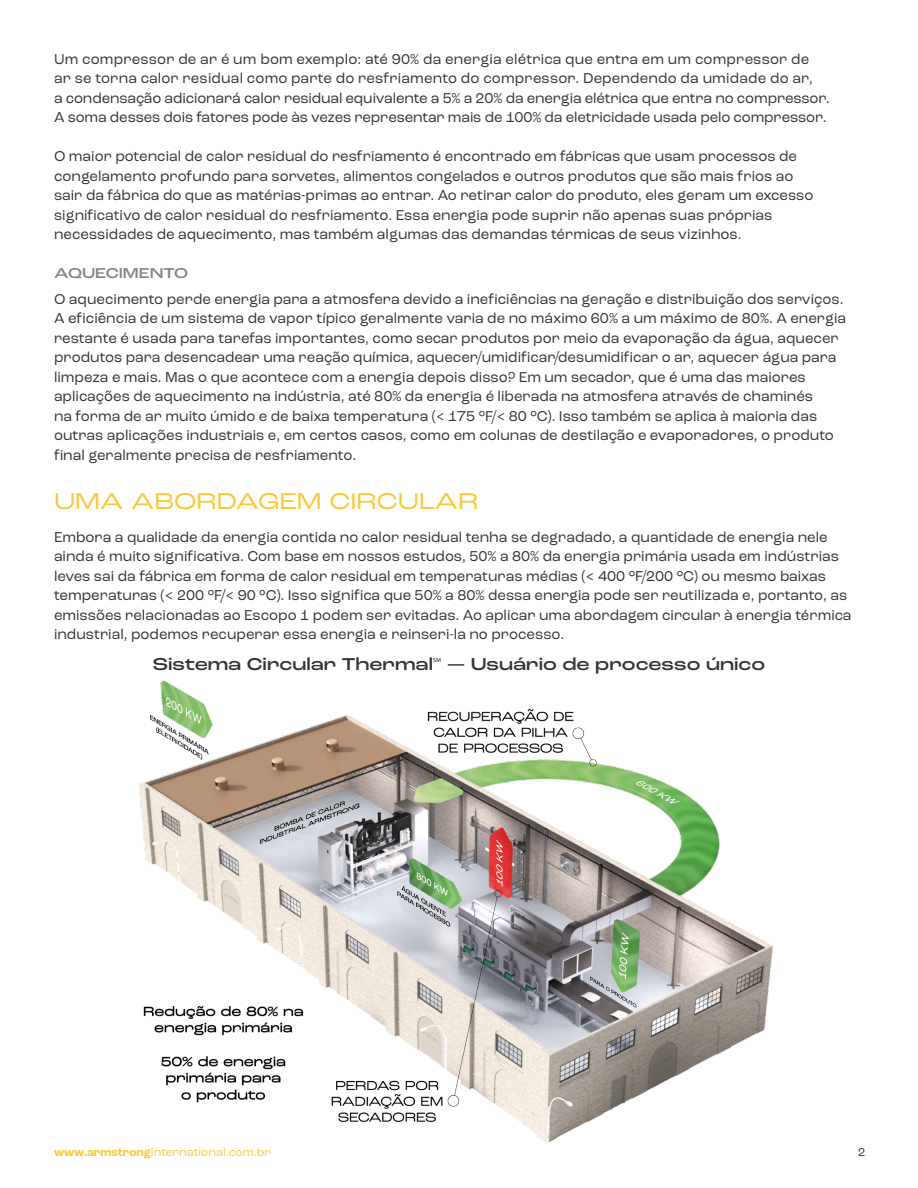
<style>
.page{position:relative;width:918px;height:1188px;background:#fff}
.page>*{position:absolute;margin:0;border:0;box-sizing:border-box;transform-origin:0 0}
.Paragraph_Style_1{font:expanded 24px "Roc Grotesk";color:#fac837}
.Paragraph_Style_3{font:500 expanded 18px "Roc Grotesk";color:#333}
.t1{font:15px/19.5px "Roc Grotesk";color:#333}
.Paragraph_Style_2{font:500 expanded 15px "Roc Grotesk";color:#858585}
.t2{font:12px "Roc Grotesk";color:#fac837}
.t3{font:12px "Roc Grotesk";color:#333}
.s1{font-family:"Proxima Nova";font-weight:600;font-stretch:normal}
.s2{font-weight:700}
</style>
<div class="page">
<img style="left:138px;top:680px;width:636px;height:464px">
<p class="t1" style="left:54px;top:49px;width:777px">Um compressor de ar é um bom exemplo: até 90% da energia elétrica que entra em um compressor de ar se torna calor residual como parte do resfriamento do compressor. Dependendo da umidade do ar,<br>a condensação adicionará calor residual equivalente a 5% a 20% da energia elétrica que entra no compressor.<br>A soma desses dois fatores pode às vezes representar mais de 100% da eletricidade usada pelo compressor.</p>
<p class="t1" style="left:54px;top:147px;width:761px">O maior potencial de calor residual do resfriamento é encontrado em fábricas que usam processos de congelamento profundo para sorvetes, alimentos congelados e outros produtos que são mais frios ao sair da fábrica do que as matérias-primas ao entrar. Ao retirar calor do produto, eles geram um excesso significativo de calor residual do resfriamento. Essa energia pode suprir não apenas suas próprias necessidades de aquecimento, mas também algumas das demandas térmicas de seus vizinhos.</p>
<p class="Paragraph_Style_2" style="left:54px;top:263px;width:136px">AQUECIMENTO</p>
<p class="t1" style="left:54px;top:289px;width:794px">O aquecimento perde energia para a atmosfera devido a ineficiências na geração e distribuição dos serviços.<br>A eficiência de um sistema de vapor típico geralmente varia de no máximo 60% a um máximo de 80%. A energia restante é usada para tarefas importantes, como secar produtos por meio da evaporação da água, aquecer produtos para desencadear uma reação química, aquecer/umidificar/desumidificar o ar, aquecer água para limpeza e mais. Mas o que acontece com a energia depois disso? Em um secador, que é uma das maiores aplicações de aquecimento na indústria, até 80% da energia é liberada na atmosfera através de chaminés<br>na forma de ar muito úmido e de baixa temperatura (&lt; 175 °F/&lt; 80 °C). Isso também se aplica à maioria das outras aplicações industriais e, em certos casos, como em colunas de destilação e evaporadores, o produto final geralmente precisa de resfriamento.</p>
<p class="Paragraph_Style_1" style="left:54px;top:486px;width:426px">UMA ABORDAGEM CIRCULAR</p>
<p class="t1" style="left:54px;top:527px;width:799px">Embora a qualidade da energia contida no calor residual tenha se degradado, a quantidade de energia nele ainda é muito significativa. Com base em nossos estudos, 50% a 80% da energia primária usada em indústrias leves sai da fábrica em forma de calor residual em temperaturas médias (&lt; 400 °F/200 °C) ou mesmo baixas temperaturas (&lt; 200 °F/&lt; 90 °C). Isso significa que 50% a 80% dessa energia pode ser reutilizada e, portanto, as emissões relacionadas ao Escopo 1 podem ser evitadas. Ao aplicar uma abordagem circular à energia térmica industrial, podemos recuperar essa energia e reinseri-la no processo.</p>
<p class="Paragraph_Style_3" style="left:153px;top:653px;width:614px">Sistema Circular Thermal<span class="s1">℠</span> — Usuário de processo único</p>
<p class="t2" style="left:54px;top:1144px;width:218px"><span class="s2">www.armstrong</span>international.com.br</p>
<p class="t3" style="left:858px;top:1144px;width:9px">2</p>
</div>
